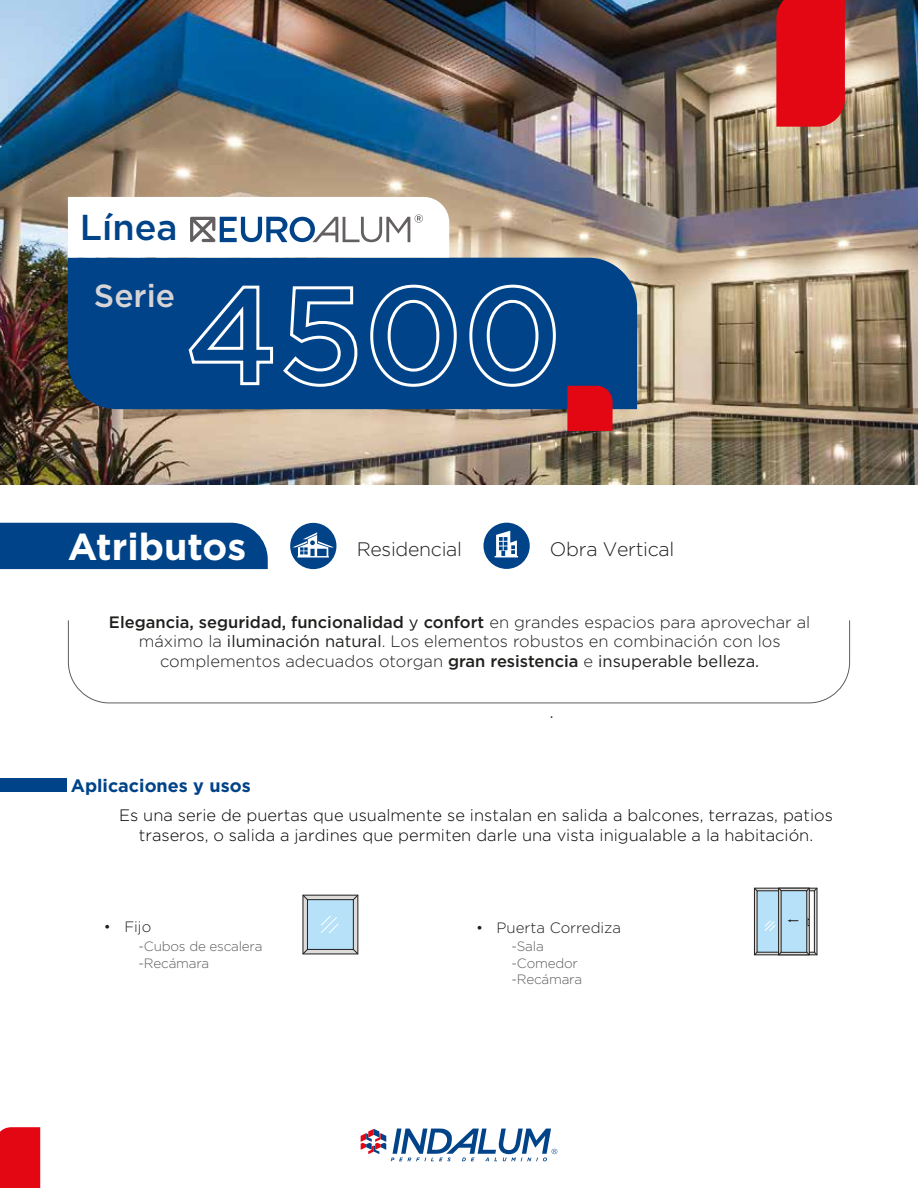
<style>
.page{position:relative;width:918px;height:1188px;background:#fff}
.page>*{position:absolute;margin:0;border:0;box-sizing:border-box;transform-origin:0 0}
.t1{font:700 37.5px "Gotham";color:#fff}
.t2{font:500 36px "Gotham";color:#004388}
.t3{font:500 31.95px "Gotham";color:#d6d4d6}
.t4{font:300 19.5px "Gotham";letter-spacing:-.015em;color:#1f1f1d}
.t5{font:700 18px "Gotham";color:#004388}
.t6{font:300 16.5px/19.8px "Gotham";color:#1f1f1d;text-align:center}
.t7{font:300 16.5px/19.8px "Gotham";color:#010000;text-align:center}
.t8{font:300 15px "Gotham";color:#1f1f1d}
.t9{font:300 13.5px/16.2px "Gotham";letter-spacing:-.015em;color:#5d5e5c}
.s1{font-weight:500}
.s2{font-weight:400}
</style>
<div class="page">
<img style="left:0;top:0;width:918px;height:484px">
<div style="left:68px;top:258px;width:569px;height:151px;background:#004388"></div>
<svg style="left:187px;top:284px;width:88px;height:103px;background:#235c98"></svg>
<svg style="left:281px;top:285px;width:78px;height:103px;background:#2c649c"></svg>
<svg style="left:369px;top:283px;width:89px;height:105px;background:#275f9a"></svg>
<svg style="left:468px;top:283px;width:89px;height:105px;background:#275f9a"></svg>
<svg style="left:567px;top:386px;width:46px;height:45px;background:#da0918"></svg>
<div style="left:0;top:523px;width:268px;height:46px;background:#004388"></div>
<svg style="left:302px;top:894px;width:57px;height:61px;background:#afc8d6"></svg>
<svg style="left:754px;top:887px;width:64px;height:69px;background:#a6bfcd"></svg>
<svg style="left:68px;top:197px;width:381px;height:61px"></svg>
<div style="left:0;top:1127px;width:40px;height:61px;background:#e30613"></div>
<div style="left:776px;top:0;width:69px;height:127px;background:#e30613"></div>
<div style="left:483px;top:523px;width:47px;height:46px;background:#004388;border-radius:50%"></div>
<div style="left:290px;top:523px;width:46px;height:46px;background:#004388;border-radius:50%"></div>
<div style="left:0;top:779px;width:66px;height:13px;background:#004388"></div>
<svg style="left:68px;top:620px;width:782px;height:84px"></svg>
<svg style="left:495px;top:531px;width:23px;height:26px"></svg>
<svg style="left:292px;top:532px;width:42px;height:26px"></svg>
<svg style="left:361px;top:1129px;width:196px;height:32px"></svg>
<h2 class="t2" style="left:80px;top:204px;width:99px">Línea</h2>
<h3 class="t3" style="left:94px;top:275px;width:83px">Serie</h3>
<h1 class="t1" style="left:68px;top:522px;width:180px">Atributos</h1>
<p class="t4" style="left:357px;top:537px;width:107px">Residencial</p>
<p class="t4" style="left:550px;top:537px;width:126px">Obra Vertical</p>
<p class="t6" style="left:109px;top:611px;width:703px"><span class="s1">Elegancia, seguridad, funcionalidad</span> <span class="s2">y</span> <span class="s1">confort</span> en grandes espacios para aprovechar al máximo la <span class="s2">iluminación natural</span>. Los elementos robustos en combinación con los complementos adecuados otorgan <span class="s1">gran resistencia</span> e <span class="s2">insuperable belleza.</span></p>
<p class="t5" style="left:71px;top:774px;width:181px">Aplicaciones y usos</p>
<p class="t4" style="left:549px;top:698px;width:6px">.</p>
<p class="t7" style="left:119px;top:805px;width:715px">Es una serie de puertas que usualmente se instalan en salida a balcones, terrazas, patios traseros, o salida a jardines que permiten darle una vista inigualable a la habitación.</p>
<p class="t8" style="left:104px;top:918px;width:49px">• Fijo</p>
<p class="t8" style="left:476px;top:918px;width:147px">• Puerta Corrediza</p>
<p class="t9" style="left:139px;top:938px;width:125px">-Cubos de escalera -Recámara</p>
<p class="t9" style="left:512px;top:938px;width:72px">-Sala -Comedor -Recámara</p>
</div>
